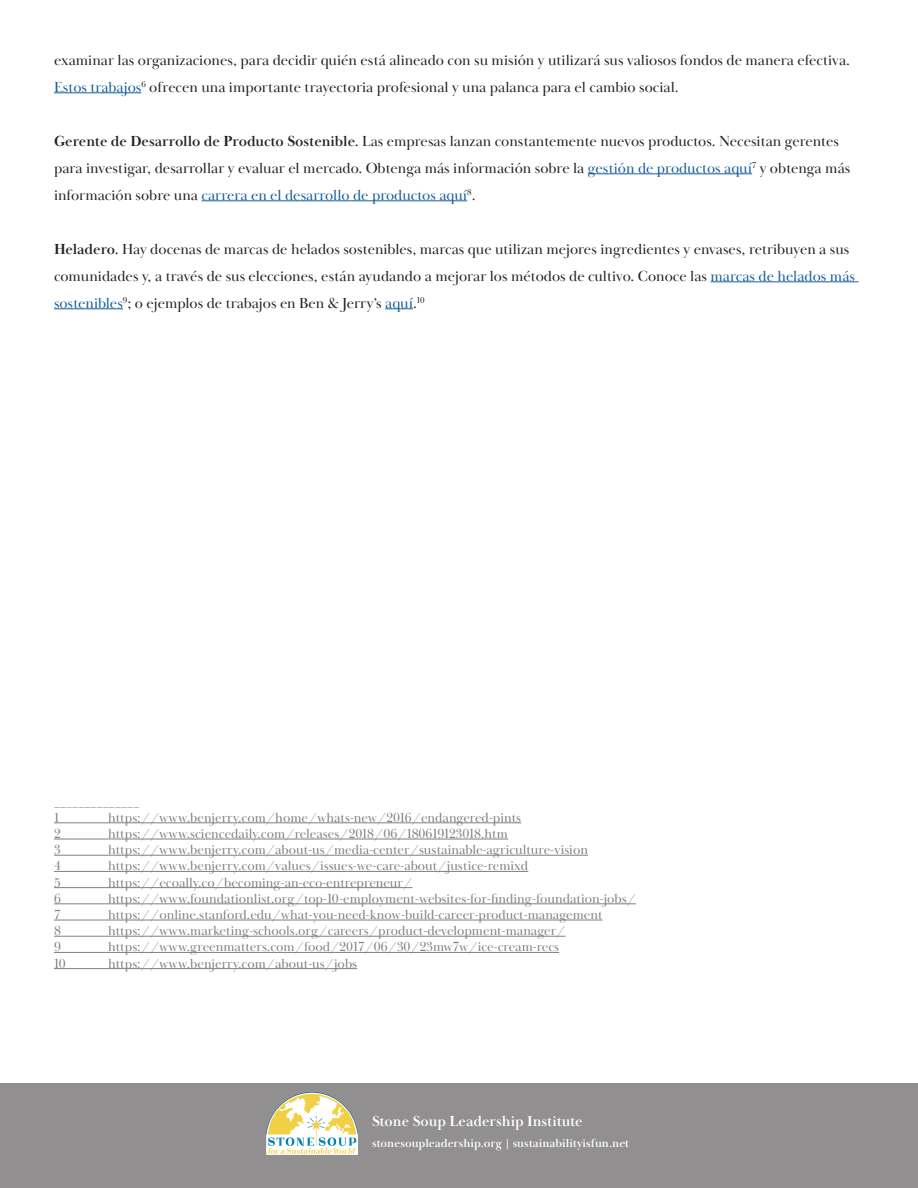
<style>
.page{position:relative;width:918px;height:1188px;background:#fff}
.page>*{position:absolute;margin:0;border:0;box-sizing:border-box;transform-origin:0 0}
.t1{font:15px/27px "Baskerville Display PT";color:#231f20}
.t2{font:700 15px "Baskerville Display PT";color:#fff}
.t3{font:13.5px "Baskerville Display PT";color:#7f8080}
.t4{font:700 12px "Baskerville Display PT";color:#fff}
.Footnotes{font:10.5px "Baskerville Display PT";color:#6c6d70}
.s1{color:#175d9e}
.s2{font-weight:700}
</style>
<div class="page">
<div style="left:0;top:1083px;width:918px;height:105px;background:#918f8f"></div>
<hr style="left:54px;top:92px;width:87px;height:1px;background:#175d9e">
<hr style="left:588px;top:173px;width:164px;height:1px;background:#175d9e">
<hr style="left:202px;top:200px;width:265px;height:1px;background:#175d9e">
<hr style="left:710px;top:281px;width:148px;height:1px;background:#175d9e">
<hr style="left:54px;top:308px;width:69px;height:1px;background:#175d9e">
<svg style="left:385px;top:308px;width:28px;height:1px"></svg>
<img style="left:267px;top:1093px;width:90px;height:61px">
<hr style="left:54px;top:822px;width:467px;height:1px;background:#7f8080">
<hr style="left:54px;top:839px;width:454px;height:1px;background:#7f8080">
<hr style="left:54px;top:855px;width:534px;height:1px;background:#7f8080">
<hr style="left:54px;top:871px;width:474px;height:1px;background:#7f8080">
<hr style="left:54px;top:887px;width:358px;height:1px;background:#7f8080">
<hr style="left:54px;top:903px;width:582px;height:1px;background:#7f8080">
<hr style="left:54px;top:920px;width:549px;height:1px;background:#7f8080">
<hr style="left:54px;top:936px;width:511px;height:1px;background:#7f8080">
<hr style="left:54px;top:952px;width:505px;height:1px;background:#7f8080">
<hr style="left:54px;top:968px;width:303px;height:1px;background:#7f8080">
<p class="t1" style="left:54px;top:47px;width:797px">examinar las organizaciones, para decidir quién está alineado con su misión y utilizará sus valiosos fondos de manera efectiva.<br><span class="s1">Estos trabajos</span><sup>6</sup> ofrecen una importante trayectoria profesional y una palanca para el cambio social.</p>
<p class="t1" style="left:54px;top:128px;width:798px"><span class="s2">Gerente de Desarrollo de Producto Sostenible.</span> Las empresas lanzan constantemente nuevos productos. Necesitan gerentes para investigar, desarrollar y evaluar el mercado. Obtenga más información sobre la <span class="s1">gestión de productos aquí</span><sup>7</sup> y obtenga más información sobre una <span class="s1">carrera en el desarrollo de productos aquí</span><sup>8</sup>.</p>
<p class="t1" style="left:54px;top:236px;width:802px"><span class="s2">Heladero.</span> Hay docenas de marcas de helados sostenibles, marcas que utilizan mejores ingredientes y envases, retribuyen a sus comunidades y, a través de sus elecciones, están ayudando a mejorar los métodos de cultivo. Conoce las <span class="s1">marcas de helados más sostenibles</span><sup>9</sup>; o ejemplos de trabajos en Ben &amp; Jerry’s <span class="s1">aquí</span>.<sup>10</sup></p>
<p class="Footnotes" style="left:54px;top:796px;width:87px">______________</p>
<p class="t3" style="left:54px;top:809px;width:6px">1</p>
<p class="t3" style="left:108px;top:809px;width:415px">https://www.benjerry.com/home/whats-new/2016/endangered-pints</p>
<p class="t3" style="left:54px;top:826px;width:8px">2</p>
<p class="t3" style="left:108px;top:826px;width:402px">https://www.sciencedaily.com/releases/2018/06/180619123018.htm</p>
<p class="t3" style="left:54px;top:842px;width:8px">3</p>
<p class="t3" style="left:108px;top:842px;width:482px">https://www.benjerry.com/about-us/media-center/sustainable-agriculture-vision</p>
<p class="t3" style="left:54px;top:858px;width:8px">4</p>
<p class="t3" style="left:108px;top:858px;width:422px">https://www.benjerry.com/values/issues-we-care-about/justice-remixd</p>
<p class="t3" style="left:54px;top:874px;width:8px">5</p>
<p class="t3" style="left:108px;top:874px;width:306px">https://ecoally.co/becoming-an-eco-entrepreneur/</p>
<p class="t3" style="left:54px;top:890px;width:8px">6</p>
<p class="t3" style="left:108px;top:890px;width:530px">https://www.foundationlist.org/top-10-employment-websites-for-finding-foundation-jobs/</p>
<p class="t3" style="left:54px;top:907px;width:8px">7</p>
<p class="t3" style="left:108px;top:907px;width:496px">https://online.stanford.edu/what-you-need-know-build-career-product-management</p>
<p class="t3" style="left:54px;top:923px;width:8px">8</p>
<p class="t3" style="left:108px;top:923px;width:459px">https://www.marketing-schools.org/careers/product-development-manager/</p>
<p class="t3" style="left:54px;top:939px;width:8px">9</p>
<p class="t3" style="left:108px;top:939px;width:453px">https://www.greenmatters.com/food/2017/06/30/23mw7w/ice-cream-recs</p>
<p class="t3" style="left:54px;top:955px;width:13px">10</p>
<p class="t3" style="left:108px;top:955px;width:251px">https://www.benjerry.com/about-us/jobs</p>
<p class="t2" style="left:372px;top:1112px;width:212px">Stone Soup Leadership Institute</p>
<p class="t4" style="left:372px;top:1136px;width:259px">stonesoupleadership.org | sustainabilityisfun.net</p>
</div>
